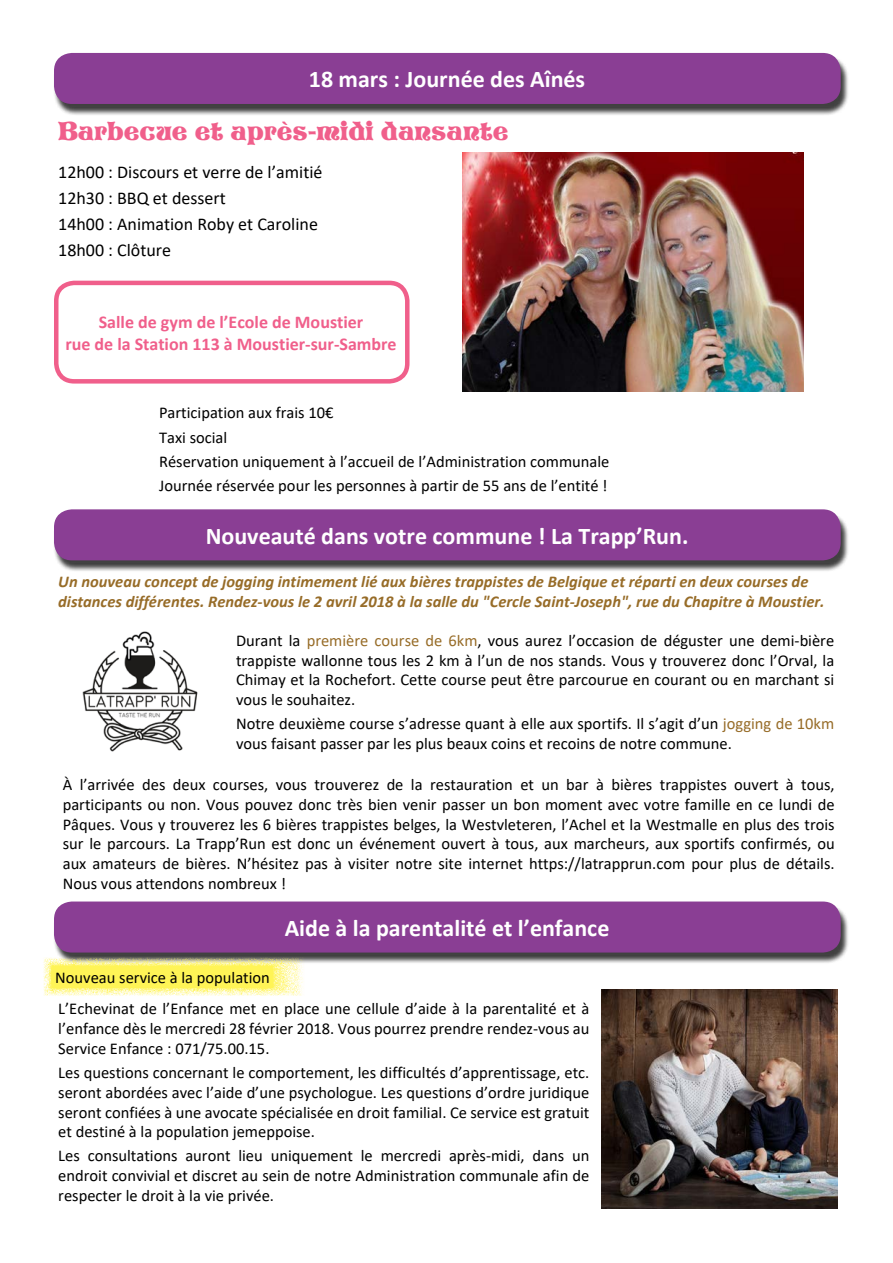
<style>
.page{position:relative;width:893px;height:1263px;background:#fff}
.page>*{position:absolute;margin:0;border:0;box-sizing:border-box;transform-origin:0 0}
.t1{font:25.5px "Storybook";color:#f05f8b}
.t2{font:700 24px "Calibri";color:#fff}
.t3{font:18px/25.8px "Calibri";color:#000}
.t4{font:700 18px/21.6px "Calibri";color:#f05f8b;text-align:center}
.t5{font:16.5px/19.8px "Calibri";color:#000;text-align:justify}
.t6{font:italic 700 16.5px/19.8px "Calibri";color:#976c28}
.s1{color:#976c28}
</style>
<div class="page">
<div style="left:54px;top:56px;width:796px;height:60px;background:#000;opacity:.75"></div>
<div style="left:54px;top:53px;width:787px;height:51px;background:#8a3e94;border-radius:18px"></div>
<img style="left:463px;top:153px;width:341px;height:238px">
<div style="left:54px;top:904px;width:796px;height:61px;background:#000;opacity:.75"></div>
<div style="left:54px;top:901px;width:787px;height:51px;background:#8a3e94;border-radius:18px"></div>
<svg style="left:43px;top:957px;width:264px;height:39px;background:#f3ec82"></svg>
<img style="left:601px;top:989px;width:237px;height:220px">
<div style="left:54px;top:281px;width:356px;height:103px;border:4px solid #f05f8b;border-radius:18px"></div>
<div style="left:54px;top:512px;width:796px;height:60px;background:#000;opacity:.75"></div>
<div style="left:54px;top:509px;width:787px;height:51px;background:#8a3e94;border-radius:18px"></div>
<img style="left:82px;top:631px;width:116px;height:121px">
<h2 class="t2" style="left:309px;top:63px;width:278px">18 mars : Journée des Aînés</h2>
<h1 class="t1" style="left:58px;top:117px;width:452px">Barbecue et après-midi dansante</h1>
<p class="t3" style="left:58px;top:159px;width:266px">12h00 : Discours et verre de l’amitié<br>12h30 : BBQ et dessert<br>14h00 : Animation Roby et Caroline<br>18h00 : Clôture</p>
<p class="t4" style="left:65px;top:311px;width:333px">Salle de gym de l’Ecole de Moustier<br>rue de la Station 113 à Moustier-sur-Sambre</p>
<p class="t5" style="left:159px;top:401px;width:452px;line-height:24px;text-align:left">Participation aux frais 10€<br>Taxi social<br>Réservation uniquement à l’accueil de l’Administration communale Journée réservée pour les personnes à partir de 55 ans de l’entité !</p>
<h2 class="t2" style="left:206px;top:519px;width:484px">Nouveauté dans votre commune ! La Trapp’Run.</h2>
<p class="t6" style="left:58px;top:571px;width:768px">Un nouveau concept de jogging intimement lié aux bières trappistes de Belgique et réparti en deux courses de distances différentes. Rendez-vous le 2 avril 2018 à la salle du "Cercle Saint-Joseph", rue du Chapitre à Moustier.</p>
<p class="t5" style="left:236px;top:630px;width:600px">Durant la <span class="s1">première course de 6km</span>, vous aurez l’occasion de déguster une demi-bière trappiste wallonne tous les 2 km à l’un de nos stands. Vous y trouverez donc l’Orval, la Chimay et la Rochefort. Cette course peut être parcourue en courant ou en marchant si vous le souhaitez.</p>
<p class="t5" style="left:236px;top:713px;width:600px">Notre deuxième course s’adresse quant à elle aux sportifs. Il s’agit d’un <span class="s1">jogging de 10km </span>vous faisant passer par les plus beaux coins et recoins de notre commune.</p>
<p class="t5" style="left:63px;top:774px;width:773px">À l’arrivée des deux courses, vous trouverez de la restauration et un bar à bières trappistes ouvert à tous, participants ou non. Vous pouvez donc très bien venir passer un bon moment avec votre famille en ce lundi de Pâques. Vous y trouverez les 6 bières trappistes belges, la Westvleteren, l’Achel et la Westmalle en plus des trois sur le parcours. La Trapp’Run est donc un événement ouvert à tous, aux marcheurs, aux sportifs confirmés, ou aux amateurs de bières. N’hésitez pas à visiter notre site internet https://latrapprun.com pour plus de détails.<br>Nous vous attendons nombreux !</p>
<p class="t5" style="left:55px;top:967px;width:216px">Nouveau service à la population</p>
<h2 class="t2" style="left:285px;top:911px;width:326px">Aide à la parentalité et l’enfance</h2>
<p class="t5" style="left:58px;top:998px;width:533px">L’Echevinat de l’Enfance met en place une cellule d’aide à la parentalité et à l’enfance dès le mercredi 28 février 2018. Vous pourrez prendre rendez-vous au Service Enfance : 071/75.00.15.</p>
<p class="t5" style="left:58px;top:1062px;width:533px">Les questions concernant le comportement, les difficultés d’apprentissage, etc. seront abordées avec l’aide d’une psychologue. Les questions d’ordre juridique seront confiées à une avocate spécialisée en droit familial. Ce service est gratuit et destiné à la population jemeppoise.</p>
<p class="t5" style="left:58px;top:1146px;width:533px">Les consultations auront lieu uniquement le mercredi après-midi, dans un endroit convivial et discret au sein de notre Administration communale afin de respecter le droit à la vie privée.</p>
</div>
